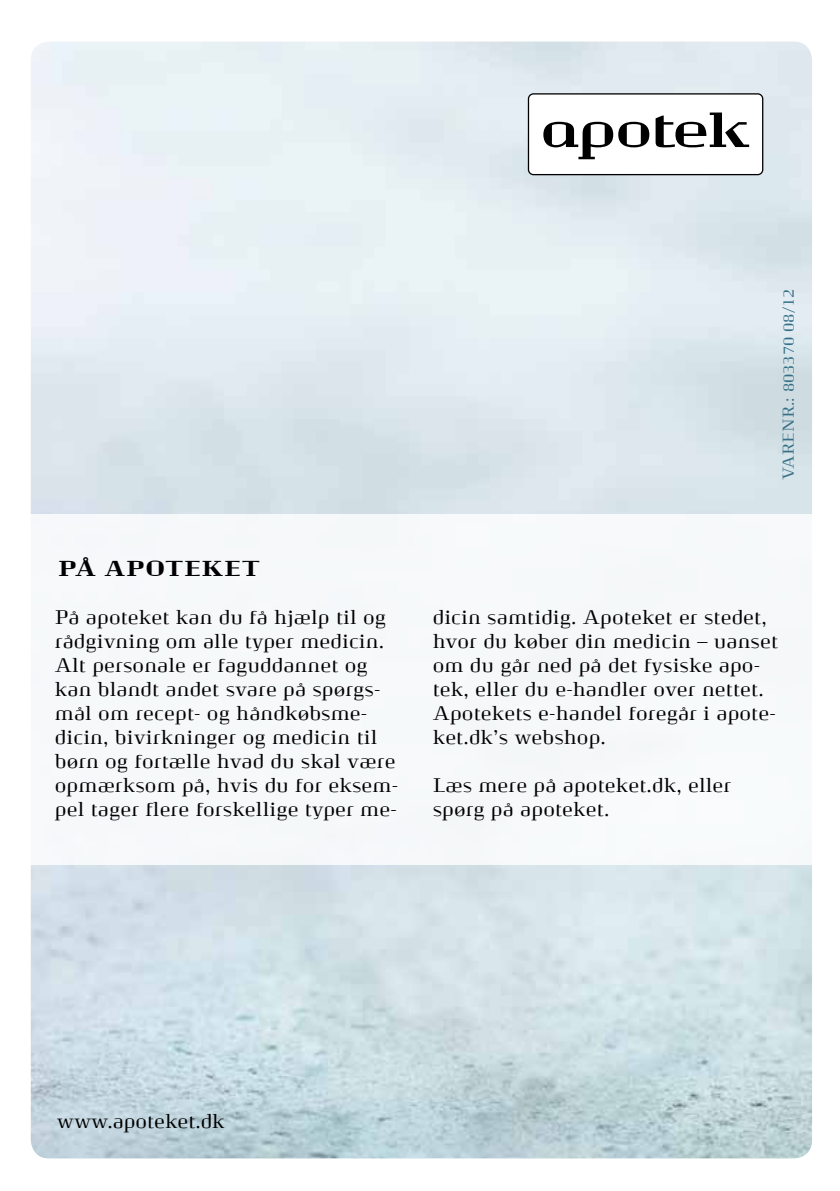
<style>
.page{position:relative;width:840px;height:1191px;background:#fff}
.page>*{position:absolute;margin:0;border:0;box-sizing:border-box;transform-origin:0 0}
.t1{font:900 22px "Pharma";letter-spacing:.055em;color:#000}
.t2{font:20px/24px "Pharma";letter-spacing:.005em;color:#000}
.t3{font:16px "Pharma";color:#357087}
</style>
<div class="page">
<img style="left:31px;top:42px;width:780px;height:1116px">
<svg style="left:527px;top:93px;width:236px;height:82px"></svg>
<div style="left:529px;top:95px;width:232px;height:79px;background:#fff;border-radius:4px"></div>
<svg style="left:543px;top:122px;width:106px;height:37px"></svg>
<svg style="left:655px;top:112px;width:93px;height:35px"></svg>
<div style="left:14px;top:514px;width:825px;height:350px;background:#f6f9fa"></div>
<p class="t1" style="left:58px;top:555px;width:67px">PÅ APO</p>
<p class="t1" style="left:165px;top:555px;width:96px">TEKET</p>
<p class="t3" style="left:778px;top:480px;width:193px;rotate:-90deg">VARENR.: 803370 08/12</p>
<p class="t2" style="left:55px;top:605px;width:344px">På apoteket kan du få hjælp til og rådgivning om alle typer medicin.<br>Alt personale er faguddannet og kan blandt andet svare på spørgs&shy;mål om recept- og håndkøbsme&shy;dicin, bivirkninger og medicin til børn og fortælle hvad du skal være opmærksom på, hvis du for eksem&shy;pel tager flere forskellige typer me-</p>
<p class="t2" style="left:432px;top:605px;width:347px">dicin samtidig. Apoteket er stedet, hvor du køber din medicin – uanset om du går ned på det fysiske apo&shy;tek, eller du e-handler over nettet.<br>Apotekets e-handel foregår i apote&shy;ket.dk’s webshop.</p>
<p class="t2" style="left:432px;top:773px;width:300px">Læs mere på apoteket.dk, eller spørg på apoteket.</p>
<p class="t2" style="left:57px;top:1109px;width:169px">www.apoteket.dk</p>
</div>
